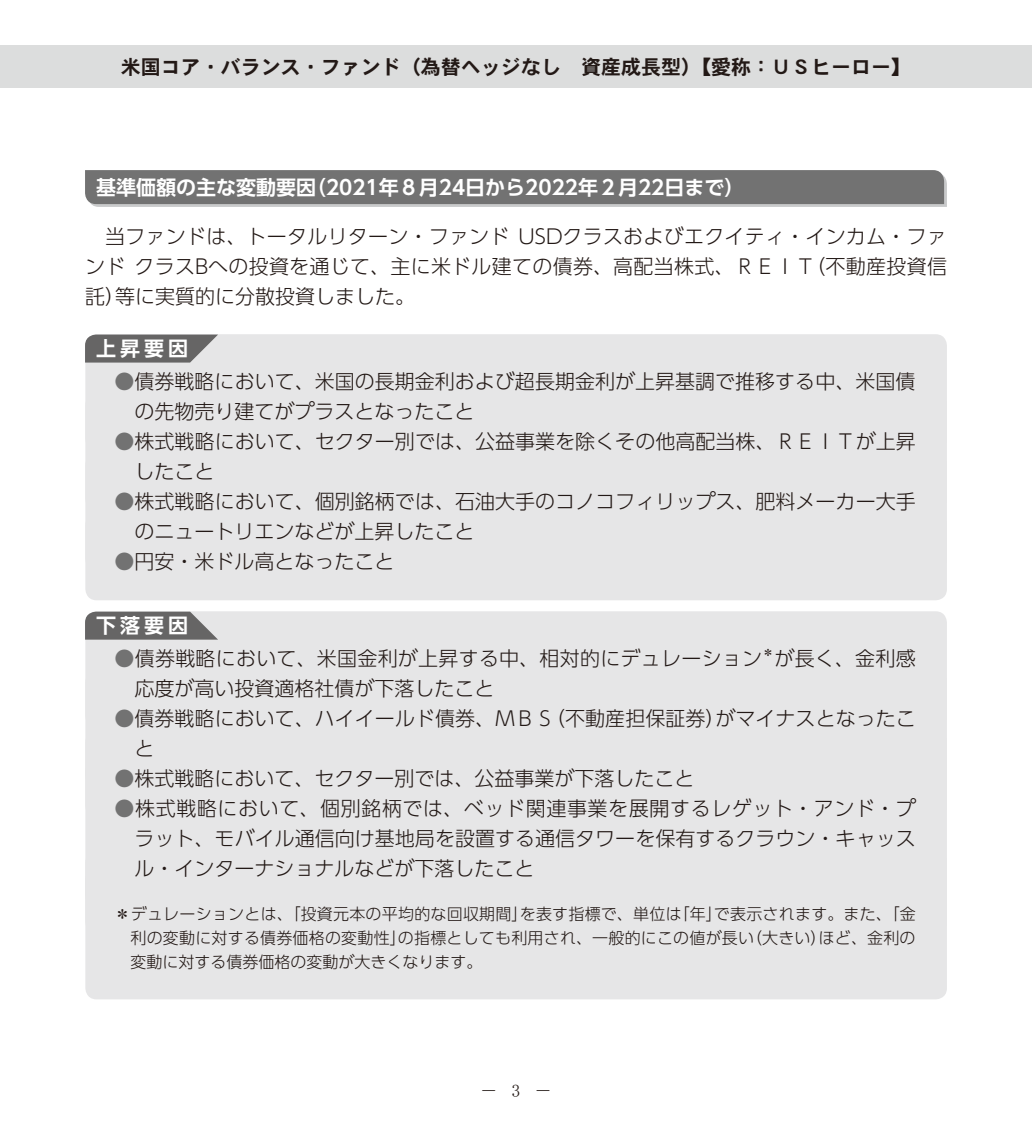
<style>
.page{position:relative;width:1032px;height:1134px;background:#fff}
.page>*{position:absolute;margin:0;border:0;box-sizing:border-box;transform-origin:0 0}
.t1{font:300 20px/30px "UD Shin Go Pro";color:#231916}
.t2{font:700 20px "UD Shin Go Pro De";color:#fff}
.t3{font:20px "DFHS Gothic W7 WIN RKSJ H";color:#231916}
.t4{font:18px "MS Mincho";color:#231916}
.t5{font:300 16px/24px "UD Shin Go Pro";letter-spacing:.005em;color:#231916;text-align:justify}
.t6{font:300 12px "UD Shin Go Pro";color:#231916}
.s1{color:#727272}
</style>
<div class="page">
<div style="left:0;top:45px;width:1032px;height:43px;background:#dcdddd"></div>
<svg style="left:85px;top:170px;width:862px;height:37px;background:#797979"></svg>
<div style="left:85px;top:334px;width:862px;height:116px;background:#e6e6e7;border-radius:11px"></div>
<div style="left:85px;top:394px;width:862px;height:116px;background:#e6e6e7;border-radius:11px"></div>
<div style="left:85px;top:454px;width:862px;height:116px;background:#e6e6e7;border-radius:11px"></div>
<div style="left:85px;top:514px;width:862px;height:86px;background:#e6e6e7;border-radius:11px"></div>
<svg style="left:85px;top:335px;width:133px;height:28px;background:#767575"></svg>
<div style="left:85px;top:611px;width:862px;height:116px;background:#e6e6e7;border-radius:11px"></div>
<div style="left:85px;top:671px;width:862px;height:116px;background:#e6e6e7;border-radius:11px"></div>
<div style="left:85px;top:761px;width:862px;height:146px;background:#e6e6e7;border-radius:11px"></div>
<div style="left:85px;top:869px;width:862px;height:130px;background:#e6e6e7;border-radius:11px"></div>
<svg style="left:85px;top:612px;width:133px;height:28px;background:#757474"></svg>
<p class="t3" style="left:121px;top:57px;width:792px">米国コア・バランス・ファンド（為替ヘッジなし　資産成長型）【愛称：ＵＳヒーロー】</p>
<p class="t2" style="left:96px;top:171px;width:650px">基準価額の主な変動要因（2021年８月24日から2022年２月22日まで）</p>
<p class="t1" style="left:85px;top:221px;width:863px;text-align:justify;text-indent:20px">当ファンドは、トータルリターン・ファンド USDクラスおよびエクイティ・インカム・ファンド クラスBへの投資を通じて、主に米ドル建ての債券、高配当株式、ＲＥＩＴ（不動産投資信託）等に実質的に分散投資しました。</p>
<p class="t2" style="left:96px;top:332px;width:93px">上昇要因</p>
<p class="t1" style="left:135px;top:365px;width:782px;text-indent:-20px"><span class="s1">●</span>債券戦略において、米国の長期金利および超長期金利が上昇基調で推移する中、米国債の先物売り建てがプラスとなったこと</p>
<p class="t1" style="left:135px;top:425px;width:783px;text-indent:-20px"><span class="s1">●</span>株式戦略において、セクター別では、公益事業を除くその他高配当株、ＲＥＩＴが上昇したこと</p>
<p class="t1" style="left:135px;top:485px;width:783px;text-indent:-20px"><span class="s1">●</span>株式戦略において、個別銘柄では、石油大手のコノコフィリップス、肥料メーカー大手のニュートリエンなどが上昇したこと</p>
<p class="t1" style="left:115px;top:545px;width:281px"><span class="s1">●</span>円安・米ドル高となったこと</p>
<p class="t2" style="left:96px;top:609px;width:93px">下落要因</p>
<p class="t1" style="left:115px;top:642px;width:649px"><span class="s1">●</span>債券戦略において、米国金利が上昇する中、相対的にデュレーション</p>
<p class="t6" style="left:762px;top:642px;width:13px">＊</p>
<p class="t1" style="left:774px;top:642px;width:143px">が長く、金利感</p>
<p class="t1" style="left:135px;top:672px;width:361px">応度が高い投資適格社債が下落したこと</p>
<p class="t1" style="left:135px;top:702px;width:783px;text-indent:-20px"><span class="s1">●</span>債券戦略において、ハイイールド債券、ＭＢＳ（不動産担保証券）がマイナスとなったこと</p>
<p class="t1" style="left:115px;top:762px;width:581px"><span class="s1">●</span>株式戦略において、セクター別では、公益事業が下落したこと</p>
<p class="t1" style="left:135px;top:792px;width:783px;text-align:justify;text-indent:-20px"><span class="s1">●</span>株式戦略において、個別銘柄では、ベッド関連事業を展開するレゲット・アンド・プラット、モバイル通信向け基地局を設置する通信タワーを保有するクラウン・キャッスル・インターナショナルなどが下落したこと</p>
<p class="t5" style="left:131px;top:902px;width:787px;text-indent:-16px">＊デュレーションとは、「投資元本の平均的な回収期間」を表す指標で、単位は「年」で表示されます。また、「金利の変動に対する債券価格の変動性」の指標としても利用され、一般的にこの値が長い（大きい）ほど、金利の変動に対する債券価格の変動が大きくなります。</p>
<p class="t4" style="left:511px;top:1081px;width:11px">3</p>
<p class="t4" style="left:480px;top:1081px;width:74px">－　　－</p>
</div>
